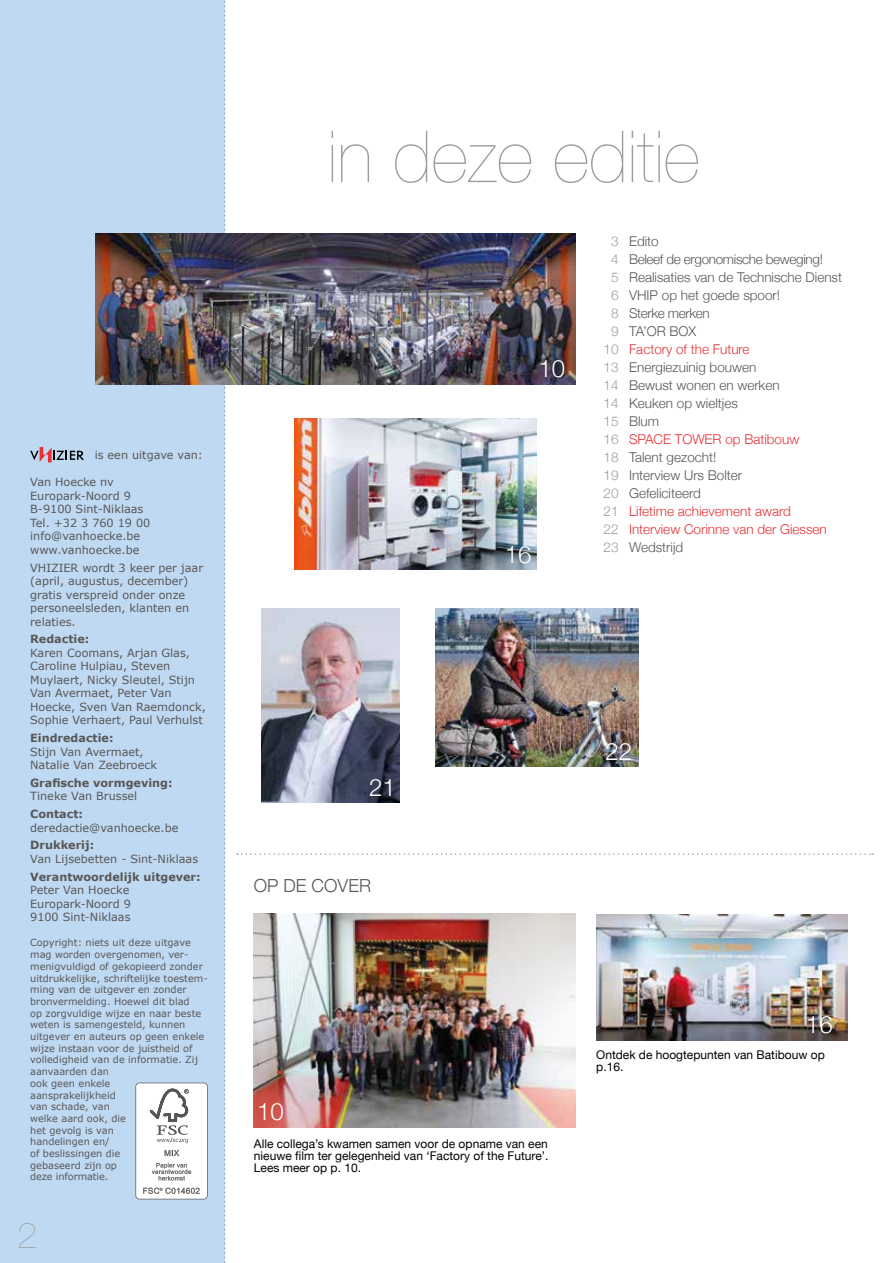
<style>
.page{position:relative;width:893px;height:1263px;background:#fff}
.page>*{position:absolute;margin:0;border:0;box-sizing:border-box;transform-origin:0 0}
.t1{font:200 72px "Helvetica Neue";color:#9d9d9c}
.t2{font:200 36px "Helvetica Neue";color:#9d9d9c}
.t3{font:300 24px "Helvetica Neue";color:#fff}
.t4{font:300 18px "Helvetica Neue";color:#575756}
.t5{font:300 13.5px "Helvetica Neue";color:#575756}
.t6{font:300 13.5px "Helvetica Neue";color:#e73137}
.t7{font:300 13.5px "Helvetica Neue";letter-spacing:-.025em;color:#575756}
.t8{font:12px/12px "Helvetica Neue";color:#000;text-align:justify}
.t9{font:11.25px/13.5px "Verdana";color:#575756}
.t10{font:700 11.25px "Verdana";color:#575756}
.t11{font:9.75px/11.7px "Verdana";color:#575756}
.s1{color:#9d9d9c}
</style>
<div class="page">
<div style="left:0;top:0;width:225px;height:1263px;background:#c0d9f3"></div>
<svg style="left:224px;top:1px;width:2px;height:1262px"></svg>
<svg style="left:135px;top:1082px;width:73px;height:117px"></svg>
<img style="left:262px;top:609px;width:138px;height:193px">
<img style="left:96px;top:233px;width:479px;height:151px">
<img style="left:435px;top:609px;width:203px;height:158px">
<img style="left:294px;top:419px;width:243px;height:151px">
<img style="left:254px;top:913px;width:321px;height:215px">
<img style="left:596px;top:914px;width:252px;height:126px">
<svg style="left:30px;top:447px;width:54px;height:15px"></svg>
<svg style="left:237px;top:853px;width:636px;height:2px"></svg>
<p class="t9" style="left:95px;top:448px;width:110px">is een uitgave van:</p>
<p class="t9" style="left:30px;top:475px;width:122px">Van Hoecke nv<br>Europark-Noord 9<br>B-9100 Sint-Niklaas<br>Tel. +32 3 760 19 00 info@vanhoecke.be www.vanhoecke.be</p>
<p class="t9" style="left:30px;top:561px;width:174px">VHIZIER wordt 3 keer per jaar (april, augustus, december) gratis verspreid onder onze personeelsleden, klanten en relaties.</p>
<p class="t10" style="left:30px;top:631px;width:61px">Redactie:</p>
<p class="t9" style="left:30px;top:646px;width:177px">Karen Coomans, Arjan Glas,<br>Caroline Hulpiau, Steven<br>Muylaert, Nicky Sleutel, Stijn<br>Van Avermaet, Peter Van<br>Hoecke, Sven Van Raemdonck,<br>Sophie Verhaert, Paul Verhulst</p>
<p class="t10" style="left:30px;top:730px;width:85px">Eindredactie:</p>
<p class="t9" style="left:30px;top:745px;width:128px">Stijn Van Avermaet,<br>Natalie Van Zeebroeck</p>
<p class="t10" style="left:30px;top:775px;width:144px">Grafische vormgeving:</p>
<p class="t9" style="left:30px;top:789px;width:109px">Tineke Van Brussel</p>
<p class="t10" style="left:30px;top:806px;width:54px">Contact:</p>
<p class="t9" style="left:30px;top:821px;width:150px">deredactie@vanhoecke.be</p>
<p class="t10" style="left:30px;top:837px;width:66px">Drukkerij:</p>
<p class="t9" style="left:30px;top:852px;width:170px">Van Lijsebetten - Sint-Niklaas</p>
<p class="t10" style="left:30px;top:869px;width:172px">Verantwoordelijk uitgever:</p>
<p class="t9" style="left:30px;top:883px;width:102px">Peter Van Hoecke<br>Europark-Noord 9<br>9100 Sint-Niklaas</p>
<p class="t11" style="left:30px;top:937px;width:179px">Copyright: niets uit deze uitgave mag worden overgenomen, ver&shy;menigvuldigd of gekopieerd zonder uitdrukkelijke, schriftelijke toestem&shy;ming van de uitgever en zonder bronvermelding. Hoewel dit blad<br>op zorgvuldige wijze en naar beste weten is samengesteld, kunnen uitgever en auteurs op geen enkele wijze instaan voor de juistheid of volledigheid van de informatie. Zij aanvaarden dan<br>ook geen enkele<br>aansprakelijkheid<br>van schade, van<br>welke aard ook, die<br>het gevolg is van<br>handelingen en/<br>of beslissingen die<br>gebaseerd zijn op<br>deze informatie.</p>
<h2 class="t2" style="left:17px;top:1207px;width:22px">2</h2>
<h1 class="t1" style="left:328px;top:101px;width:374px">in deze editie</h1>
<h3 class="t3" style="left:538px;top:349px;width:28px">10</h3>
<h3 class="t3" style="left:505px;top:535px;width:28px">16</h3>
<p class="t5" style="left:611px;top:231px;width:49px"><span class="s1">3</span> Edito</p>
<p class="t7" style="left:611px;top:249px;width:213px"><span class="s1">4</span> Beleef de ergonomische beweging!</p>
<p class="t5" style="left:611px;top:267px;width:233px"><span class="s1">5</span> Realisaties van de Technische Dienst</p>
<p class="t5" style="left:611px;top:285px;width:171px"><span class="s1">6</span> VHIP op het goede spoor!</p>
<p class="t7" style="left:611px;top:303px;width:100px"><span class="s1">8</span> Sterke merken</p>
<p class="t5" style="left:611px;top:321px;width:87px"><span class="s1">9</span> TA’OR BOX</p>
<p class="t6" style="left:604px;top:339px;width:148px"><span class="s1">10</span> Factory of the Future</p>
<p class="t5" style="left:604px;top:357px;width:154px"><span class="s1">13</span> Energiezuinig bouwen</p>
<p class="t5" style="left:604px;top:375px;width:178px"><span class="s1">14</span> Bewust wonen en werken</p>
<p class="t5" style="left:604px;top:393px;width:136px"><span class="s1">14</span> Keuken op wieltjes</p>
<p class="t5" style="left:604px;top:411px;width:57px"><span class="s1">15</span> Blum</p>
<p class="t6" style="left:604px;top:429px;width:197px"><span class="s1">16</span> SPACE TOWER op Batibouw</p>
<p class="t5" style="left:604px;top:447px;width:114px"><span class="s1">18</span> Talent gezocht!</p>
<p class="t5" style="left:604px;top:465px;width:140px"><span class="s1">19</span> Interview Urs Bolter</p>
<p class="t5" style="left:604px;top:483px;width:99px"><span class="s1">20</span> Gefeliciteerd</p>
<p class="t6" style="left:604px;top:501px;width:189px"><span class="s1">21</span> Lifetime achievement award</p>
<p class="t6" style="left:604px;top:519px;width:225px"><span class="s1">22</span> Interview Corinne van der Giessen</p>
<p class="t5" style="left:604px;top:537px;width:81px"><span class="s1">23</span> Wedstrijd</p>
<h3 class="t3" style="left:369px;top:768px;width:28px">21</h3>
<h3 class="t4" style="left:254px;top:871px;width:119px">OP DE COVER</h3>
<h3 class="t3" style="left:606px;top:732px;width:28px">22</h3>
<h3 class="t3" style="left:257px;top:1092px;width:28px">10</h3>
<p class="t8" style="left:254px;top:1138px;width:296px">Alle collega’s kwamen samen voor de opname van een nieuwe film ter gelegenheid van ‘Factory of the Future’.<br>Lees meer op p. 10.</p>
<h3 class="t3" style="left:806px;top:1005px;width:28px">16</h3>
<p class="t8" style="left:596px;top:1050px;width:230px">Ontdek de hoogtepunten van Batibouw op p.16.</p>
</div>
